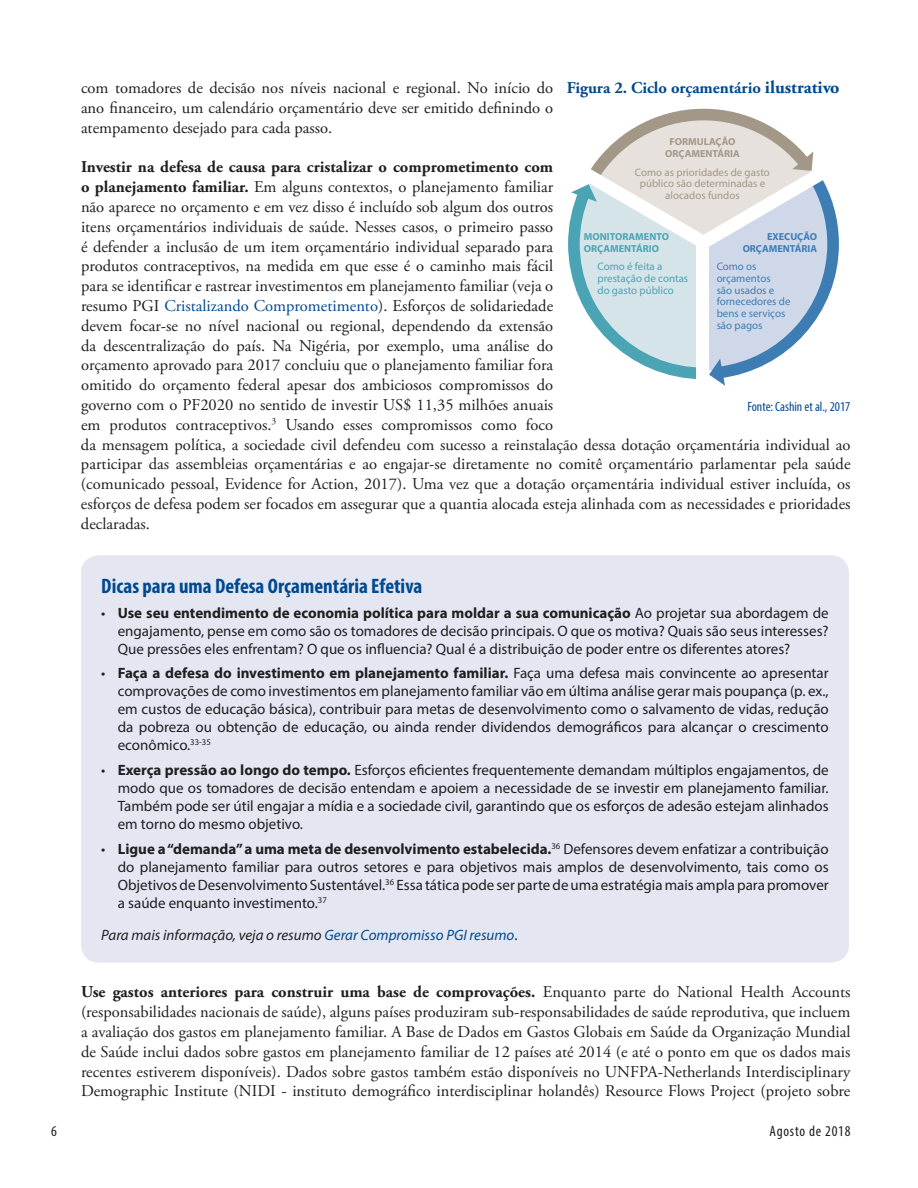
<style>
.page{position:relative;width:918px;height:1188px;background:#fff}
.page>*{position:absolute;margin:0;border:0;box-sizing:border-box;transform-origin:0 0}
.t1{font:700 condensed 21px "Myriad Pro";color:#004990}
.t2{font:16.5px/19.8px "Adobe Garamond Pro";color:#1f1f1f;text-align:justify}
.t3{font:700 16.5px "Adobe Garamond Pro";color:#004990}
.t4{font:15px/18px "Myriad Pro";color:#1f1f1f;text-align:justify}
.t5{font:italic 15px "Myriad Pro";color:#1f1f1f}
.t6{font:condensed 15px "Myriad Pro";letter-spacing:.05em;color:#1f1f1f}
.t7{font:condensed 13.5px "Myriad Pro";color:#004990}
.t8{font:10.95px/11.7px "Myriad Pro";color:#a39888;text-align:center}
.t9{font:10.95px/11.7px "Myriad Pro";color:#3e7db4}
.t10{font:10.95px/11.7px "Myriad Pro";color:#4aa4b4}
.t11{font:700 10.2px/12.1px "Myriad Pro";color:#4aa4b4}
.t12{font:700 10.2px/12.1px "Myriad Pro";color:#a39888;text-align:center}
.t13{font:700 10.2px/12.1px "Myriad Pro";color:#3e7db4;text-align:right}
.s1{font-size:18px}
.s2{font-weight:700}
.s3{color:#004990}
.s4{font-style:normal}
</style>
<div class="page">
<div style="left:81px;top:555px;width:768px;height:408px;background:#e4e7f2;border-radius:18px"></div>
<svg style="left:568px;top:108px;width:271px;height:278px"></svg>
<p class="t3" style="left:567px;top:78px;width:274px">Figura 2. Ciclo orçamentário <span class="s1">ilustrativo</span></p>
<p class="t2" style="left:81px;top:79px;width:474px">com tomadores de decisão nos níveis nacional e regional. No início do ano financeiro, um calendário orçamentário deve ser emitido definindo o atempamento desejado para cada passo.</p>
<p class="t2" style="left:81px;top:158px;width:771px;text-align:left"><span class="s2">Investir na defesa de causa para cristalizar o comprometimento com<br>o planejamento familiar.</span> Em alguns contextos, o planejamento familiar<br>não aparece no orçamento e em vez disso é incluído sob algum dos outros<br>itens orçamentários individuais de saúde. Nesses casos, o primeiro passo<br>é defender a inclusão de um item orçamentário individual separado para<br>produtos contraceptivos, na medida em que esse é o caminho mais fácil<br>para se identificar e rastrear investimentos em planejamento familiar (veja o<br>resumo PGI <span class="s3">Cristalizando Comprometimento</span>). Esforços de solidariedade<br>devem focar-se no nível nacional ou regional, dependendo da extensão<br>da descentralização do país. Na Nigéria, por exemplo, uma análise do<br>orçamento aprovado para 2017 concluiu que o planejamento familiar fora<br>omitido do orçamento federal apesar dos ambiciosos compromissos do<br>governo com o PF2020 no sentido de investir US$ 11,35 milhões anuais<br>em produtos contraceptivos.<sup>3</sup> Usando esses compromissos como foco<br>da mensagem política, a sociedade civil defendeu com sucesso a reinstalação dessa dotação orçamentária individual ao participar das assembleias orçamentárias e ao engajar-se diretamente no comitê orçamentário parlamentar pela saúde (comunicado pessoal, Evidence for Action, 2017). Uma vez que a dotação orçamentária individual estiver incluída, os esforços de defesa podem ser focados em assegurar que a quantia alocada esteja alinhada com as necessidades e prioridades declaradas.</p>
<p class="t12" style="left:665px;top:135px;width:76px">FORMULAÇÃO<br>ORÇAMENTÁRIA</p>
<p class="t8" style="left:635px;top:166px;width:136px">Como as prioridades de gasto público são determinadas e alocados fundos</p>
<p class="t11" style="left:584px;top:230px;width:86px">MONITORAMENTO<br>ORÇAMENTÁRIO</p>
<p class="t13" style="left:743px;top:230px;width:76px">EXECUÇÃO<br>ORÇAMENTÁRIA</p>
<p class="t10" style="left:598px;top:261px;width:92px">Como é feita a prestação de contas do gasto público</p>
<p class="t9" style="left:717px;top:261px;width:75px">Como os orçamentos<br>são usados e fornecedores de bens e serviços são pagos</p>
<p class="t7" style="left:747px;top:398px;width:105px">Fonte: Cashin et al., 2017</p>
<p class="t1" style="left:101px;top:573px;width:323px">Dicas para uma Defesa Orçamentária Efetiva</p>
<p class="t4" style="left:118px;top:603px;width:713px;text-indent:-16px">• <span class="s2">Use seu entendimento de economia política para moldar a sua comunicação</span> Ao projetar sua abordagem de engajamento, pense em como são os tomadores de decisão principais. O que os motiva? Quais são seus interesses?<br>Que pressões eles enfrentam? O que os influencia? Qual é a distribuição de poder entre os diferentes atores?</p>
<p class="t4" style="left:118px;top:664px;width:713px;text-indent:-16px">• <span class="s2">Faça a defesa do investimento em planejamento familiar.</span> Faça uma defesa mais convincente ao apresentar comprovações de como investimentos em planejamento familiar vão em última análise gerar mais poupança (p. ex., em custos de educação básica), contribuir para metas de desenvolvimento como o salvamento de vidas, redução da pobreza ou obtenção de educação, ou ainda render dividendos demográficos para alcançar o crescimento econômico.<sup>33-35</sup></p>
<p class="t4" style="left:118px;top:761px;width:712px;text-indent:-16px">• <span class="s2">Exerça pressão ao longo do tempo.</span> Esforços eficientes frequentemente demandam múltiplos engajamentos, de modo que os tomadores de decisão entendam e apoiem a necessidade de se investir em planejamento familiar.<br>Também pode ser útil engajar a mídia e a sociedade civil, garantindo que os esforços de adesão estejam alinhados em torno do mesmo objetivo.</p>
<p class="t4" style="left:118px;top:840px;width:713px;text-indent:-17px">• <span class="s2">Ligue a “demanda” a uma meta de desenvolvimento estabelecida.</span><sup>36</sup> Defensores devem enfatizar a contribuição do planejamento familiar para outros setores e para objetivos mais amplos de desenvolvimento, tais como os Objetivos de Desenvolvimento Sustentável.<sup>36</sup> Essa tática pode ser parte de uma estratégia mais ampla para promover a saúde enquanto investimento.<sup>37</sup></p>
<p class="t5" style="left:101px;top:926px;width:418px">Para mais informação, veja o resumo <span class="s3">Gerar Compromisso PGI resumo</span><span class="s4">.</span></p>
<p class="t2" style="left:81px;top:983px;width:771px"><span class="s2">Use gastos anteriores para construir uma base de comprovações.</span> Enquanto parte do National Health Accounts (responsabilidades nacionais de saúde), alguns países produziram sub-responsabilidades de saúde reprodutiva, que incluem a avaliação dos gastos em planejamento familiar. A Base de Dados em Gastos Globais em Saúde da Organização Mundial de Saúde inclui dados sobre gastos em planejamento familiar de 12 países até 2014 (e até o ponto em que os dados mais recentes estiverem disponíveis). Dados sobre gastos também estão disponíveis no UNFPA-Netherlands Interdisciplinary Demographic Institute (NIDI - instituto demográfico interdisciplinar holandês) Resource Flows Project (projeto sobre</p>
<p class="t6" style="left:51px;top:1122px;width:7px">6</p>
<p class="t6" style="left:770px;top:1122px;width:82px">Agosto de 2018</p>
</div>
